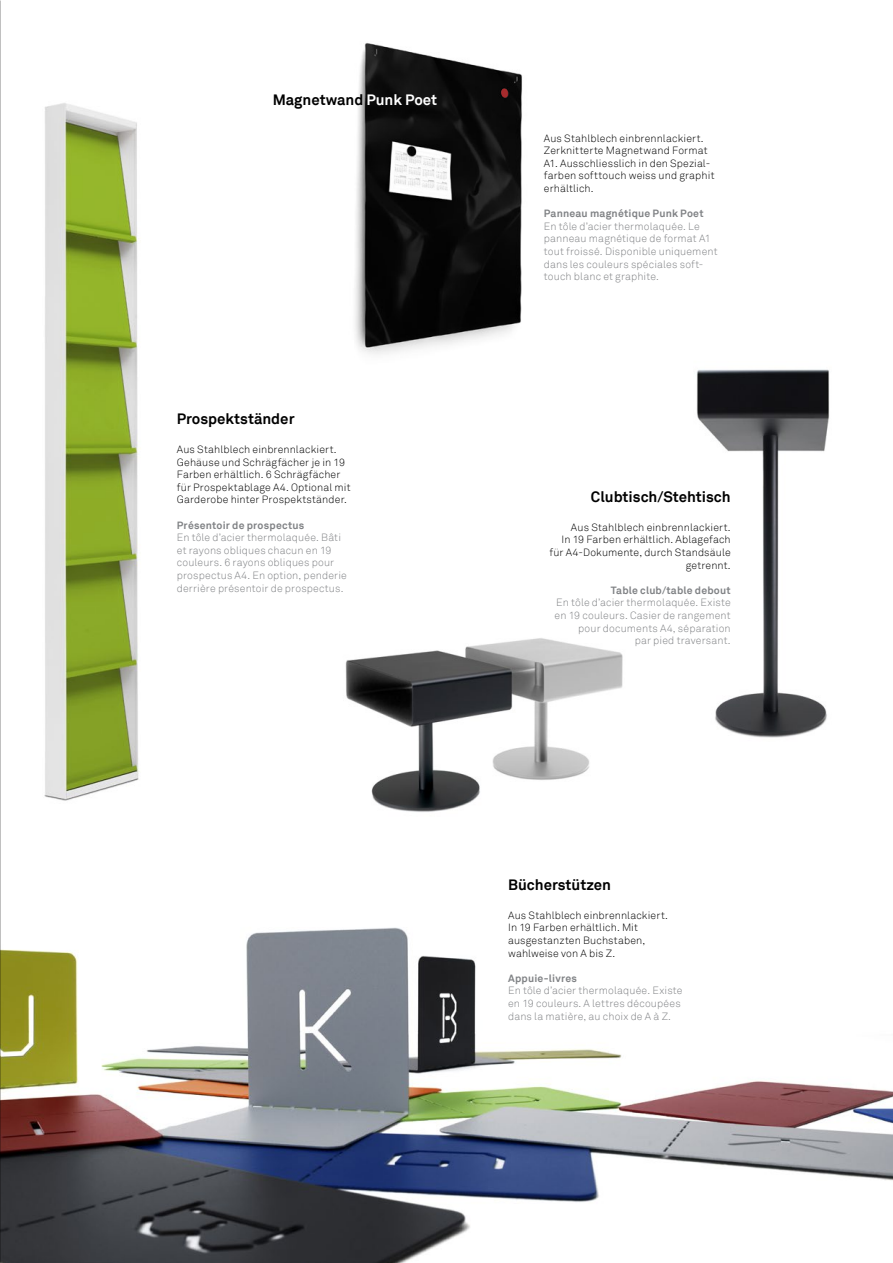
<style>
.page{position:relative;width:893px;height:1263px;background:#fff}
.page>*{position:absolute;margin:0;border:0;box-sizing:border-box;transform-origin:0 0}
.t1{font:700 15px "Akkurat";color:#000}
.t2{font:300 10.5px/12.6px "Akkurat";letter-spacing:.015em;color:#000}
.t3{font:300 10.5px/12.6px "Akkurat";letter-spacing:.015em;color:#808285}
.t4{font:700 10.5px "Akkurat";letter-spacing:.02em;color:#808285}
.s1{color:#fff}
</style>
<div class="page">
<img style="left:0;top:906px;width:893px;height:357px">
<img style="left:345px;top:638px;width:278px;height:174px">
<img style="left:696px;top:369px;width:134px;height:369px">
<img style="left:44px;top:103px;width:96px;height:698px">
<img style="left:355px;top:43px;width:167px;height:311px">
<svg style="left:501px;top:88px;width:7px;height:10px"></svg>
<h1 class="t1" style="left:273px;top:90px;width:166px">Magnetwand <span class="s1">Punk Poet</span></h1>
<h1 class="t1" style="left:177px;top:409px;width:119px">Prospektständer</h1>
<p class="t2" style="left:177px;top:443px;width:175px">Aus Stahlblech einbrennlackiert.<br>Gehäuse und Schrägfächer je in 19<br>Farben erhältlich. 6 Schrägfächer für Prospektablage A4. Optional mit Garderobe hinter Prospektständer.</p>
<p class="t4" style="left:177px;top:518px;width:129px">Présentoir de prospectus</p>
<p class="t3" style="left:177px;top:531px;width:172px">En tôle d’acier thermolaquée. Bâti et rayons obliques chacun en 19 couleurs. 6 rayons obliques pour prospectus A4. En option, penderie derrière présentoir de prospectus.</p>
<p class="t2" style="left:544px;top:132px;width:172px">Aus Stahlblech einbrennlackiert.<br>Zerknitterte Magnetwand Format<br>A1. Ausschliesslich in den Spezial&shy;farben softtouch weiss und graphit erhältlich.</p>
<p class="t4" style="left:544px;top:207px;width:161px">Panneau magnétique Punk Poet</p>
<p class="t3" style="left:544px;top:220px;width:175px">En tôle d’acier thermolaquée. Le panneau magnétique de format A1 tout froissé. Disponible uniquement dans les couleurs spéciales soft&shy;touch blanc et graphite.</p>
<h1 class="t1" style="left:591px;top:487px;width:141px">Clubtisch/Stehtisch</h1>
<p class="t2" style="left:549px;top:521px;width:183px;text-align:right">Aus Stahlblech einbrennlackiert.<br>In 19 Farben erhältlich. Ablagefach für A4-Dokumente, durch Standsäule getrennt.</p>
<p class="t4" style="left:611px;top:583px;width:121px">Table club/table debout</p>
<p class="t3" style="left:555px;top:597px;width:178px;text-align:right">En tôle d’acier thermolaquée. Existe en 19 couleurs. Casier de rangement pour documents A4, séparation<br>par pied traversant.</p>
<h1 class="t1" style="left:508px;top:875px;width:104px">Bücherstützen</h1>
<p class="t2" style="left:508px;top:909px;width:161px">Aus Stahlblech einbrennlackiert.<br>In 19 Farben erhältlich. Mit ausgestanzten Buchstaben, wahlweise von A bis Z.</p>
<p class="t4" style="left:508px;top:971px;width:70px">Appuie-livres</p>
<p class="t3" style="left:508px;top:985px;width:176px">En tôle d’acier thermolaquée. Existe en 19 couleurs. A lettres découpées dans la matière, au choix de A à Z.</p>
</div>
